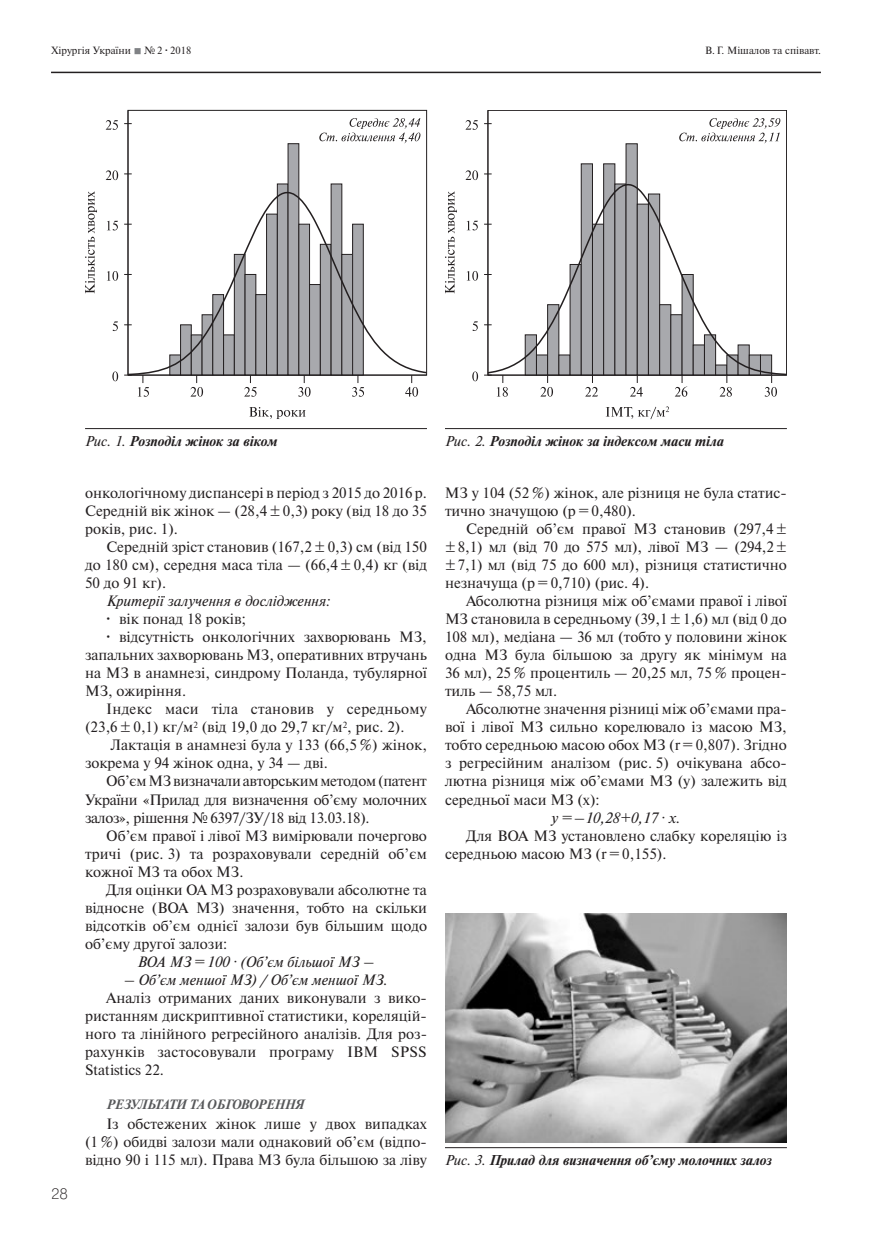
<style>
.page{position:relative;width:872px;height:1234px;background:#fff}
.page>*{position:absolute;margin:0;border:0;box-sizing:border-box;transform-origin:0 0}
.t1{font:15px/18px "Newton C";color:#231f20;text-align:justify}
.t2{font:15px "Newton C";letter-spacing:-.02em;color:#231f20}
.t3{font:italic 15px "Newton C";color:#231f20}
.t4{font:15px "Pragmatica Light C";color:#231f20}
.t5{font:italic 700 14.25px "Newton C";color:#231f20}
.t6{font:italic 700 13.5px "Newton C";letter-spacing:.125em;color:#57585a}
.t7{font:italic 700 13.5px "Newton C";letter-spacing:.16em;color:#57585a}
.t8{font:10.5px "Newton C";color:#231f20}
.s1{color:#808285}
.s2{font-weight:700}
.s3{font-weight:400}
</style>
<div class="page">
<hr style="left:51px;top:72px;width:770px;height:1px;background:#231f20">
<hr style="left:85px;top:428px;width:342px;height:1px;background:#231f20">
<hr style="left:445px;top:428px;width:342px;height:1px;background:#231f20">
<hr style="left:445px;top:1146px;width:342px;height:1px;background:#231f20">
<svg style="left:405px;top:376px;width:13px;height:20px"></svg>
<svg style="left:352px;top:376px;width:12px;height:20px"></svg>
<svg style="left:298px;top:376px;width:12px;height:20px"></svg>
<svg style="left:244px;top:376px;width:12px;height:20px"></svg>
<svg style="left:190px;top:376px;width:13px;height:20px"></svg>
<svg style="left:138px;top:376px;width:11px;height:20px"></svg>
<svg style="left:106px;top:120px;width:12px;height:10px"></svg>
<svg style="left:319px;top:118px;width:101px;height:25px"></svg>
<svg style="left:106px;top:170px;width:12px;height:10px"></svg>
<svg style="left:107px;top:221px;width:11px;height:9px"></svg>
<svg style="left:107px;top:271px;width:11px;height:10px"></svg>
<svg style="left:113px;top:321px;width:5px;height:10px"></svg>
<svg style="left:112px;top:371px;width:6px;height:10px"></svg>
<div style="left:288px;top:143px;width:11px;height:232px;background:#a8a9ad;border:1px solid #231f20"></div>
<svg style="left:126px;top:185px;width:301px;height:191px"></svg>
<div style="left:128px;top:110px;width:299px;height:265px;border:1px solid #231f20"></div>
<svg style="left:249px;top:407px;width:57px;height:12px"></svg>
<svg style="left:85px;top:191px;width:12px;height:102px"></svg>
<svg style="left:679px;top:118px;width:101px;height:25px"></svg>
<svg style="left:764px;top:376px;width:13px;height:20px"></svg>
<svg style="left:719px;top:376px;width:13px;height:20px"></svg>
<svg style="left:675px;top:376px;width:12px;height:20px"></svg>
<svg style="left:630px;top:376px;width:13px;height:20px"></svg>
<svg style="left:585px;top:376px;width:13px;height:20px"></svg>
<svg style="left:540px;top:376px;width:13px;height:20px"></svg>
<svg style="left:497px;top:376px;width:11px;height:20px"></svg>
<svg style="left:465px;top:120px;width:13px;height:10px"></svg>
<svg style="left:465px;top:170px;width:13px;height:10px"></svg>
<svg style="left:466px;top:220px;width:12px;height:10px"></svg>
<svg style="left:466px;top:271px;width:12px;height:9px"></svg>
<svg style="left:472px;top:321px;width:6px;height:10px"></svg>
<svg style="left:472px;top:371px;width:6px;height:10px"></svg>
<div style="left:581px;top:164px;width:11px;height:211px;background:#a8a9ad;border:1px solid #231f20"></div>
<div style="left:603px;top:164px;width:12px;height:211px;background:#a8a9ad;border:1px solid #231f20"></div>
<div style="left:626px;top:143px;width:11px;height:232px;background:#a8a9ad"></div>
<svg style="left:486px;top:180px;width:301px;height:196px"></svg>
<div style="left:487px;top:110px;width:300px;height:265px;border:1px solid #231f20"></div>
<svg style="left:445px;top:191px;width:12px;height:102px"></svg>
<svg style="left:605px;top:406px;width:64px;height:13px"></svg>
<img style="left:445px;top:913px;width:342px;height:228px">
<p class="t8" style="left:51px;top:45px;width:142px">Хірургія України <span class="s1">■</span> №2 <span class="s2">·</span> 2018</p>
<p class="t8" style="left:705px;top:45px;width:117px">В. Г. Мішалов та співавт.</p>
<p class="t5" style="left:85px;top:433px;width:194px"><span class="s3">Рис. 1.</span> Розподіл жінок за віком</p>
<p class="t5" style="left:445px;top:433px;width:281px"><span class="s3">Рис. 2.</span> Розподіл жінок за індексом маси тіла</p>
<p class="t4" style="left:51px;top:1184px;width:18px">28</p>
<p class="t1" style="left:85px;top:484px;width:343px">онкологічному диспансері в період з 2015 до 2016 р.<br>Середній вік жінок — (28,4 ± 0,3) року (від 18 до 35 років, рис. 1).</p>
<p class="t1" style="left:85px;top:538px;width:343px;text-indent:21px">Середній зріст становив (167,2 ± 0,3) см (від 150 до 180 см), середня маса тіла — (66,4 ± 0,4) кг (від 50 до 91 кг).</p>
<p class="t3" style="left:106px;top:593px;width:225px">Критерії залучення в дослідження:</p>
<p class="t1" style="left:106px;top:610px;width:141px"><span class="s2">·</span> вік понад 18 років;</p>
<p class="t1" style="left:106px;top:628px;width:322px"><span class="s2">·</span> відсутність онкологічних захворювань МЗ,</p>
<p class="t1" style="left:85px;top:646px;width:343px">запальних захворювань МЗ, оперативних втручань</p>
<p class="t1" style="left:85px;top:664px;width:343px">на МЗ в анамнезі, синдрому Поланда, тубулярної</p>
<p class="t1" style="left:85px;top:682px;width:103px">МЗ, ожиріння.</p>
<p class="t1" style="left:106px;top:700px;width:322px">Індекс маси тіла становив у середньому</p>
<p class="t1" style="left:85px;top:718px;width:321px">(23,6 ± 0,1) кг/м<sup>2</sup> (від 19,0 до 29,7 кг/м<sup>2</sup>, рис. 2).</p>
<p class="t1" style="left:111px;top:736px;width:318px">Лактація в анамнезі була у 133 (66,5 %) жінок,</p>
<p class="t1" style="left:85px;top:754px;width:244px">зокрема у 94 жінок одна, у 34 — дві.</p>
<p class="t2" style="left:106px;top:773px;width:322px">Об’єм МЗ визначали авторським методом (патент</p>
<p class="t2" style="left:85px;top:791px;width:343px">України «Прилад для визначення об’єму молочних</p>
<p class="t2" style="left:85px;top:809px;width:286px">залоз», рішення №6397/ЗУ/18 від 13.03.18).</p>
<p class="t1" style="left:106px;top:826px;width:322px">Об’єм правої і лівої МЗ вимірювали почергово</p>
<p class="t1" style="left:85px;top:844px;width:343px">тричі (рис. 3) та розраховували середній об’єм</p>
<p class="t1" style="left:85px;top:862px;width:160px">кожної МЗ та обох МЗ.</p>
<p class="t1" style="left:106px;top:880px;width:322px">Для оцінки ОА МЗ розраховували абсолютне та</p>
<p class="t1" style="left:85px;top:898px;width:343px">відносне (ВОА МЗ) значення, тобто на скільки</p>
<p class="t1" style="left:85px;top:916px;width:343px">відсотків об’єм однієї залози був більшим щодо</p>
<p class="t1" style="left:85px;top:934px;width:144px">об’єму другої залози:</p>
<p class="t3" style="left:138px;top:953px;width:238px">ВОА МЗ = 100 · (Oб’єм більшої МЗ –</p>
<p class="t3" style="left:124px;top:971px;width:265px">– Oб’єм меншої МЗ) / Oб’єм меншої МЗ.</p>
<p class="t1" style="left:85px;top:988px;width:343px;text-indent:21px">Аналіз отриманих даних виконували з вико&shy;ристанням дискриптивної статистики, кореляцій&shy;ного та лінійного регресійного аналізів. Для роз&shy;рахунків застосовували програму IBM SPSS Statistics 22.</p>
<p class="t6" style="left:106px;top:1096px;width:133px">Результати та о бгово</p>
<p class="t7" style="left:258px;top:1096px;width:46px">рення</p>
<p class="t1" style="left:85px;top:1114px;width:343px;text-indent:21px">Із обстежених жінок лише у двох випадках (1 %) обидві залози мали однаковий об’єм (відпо&shy;відно 90 і 115 мл). Права МЗ була більшою за ліву</p>
<p class="t1" style="left:445px;top:484px;width:343px">МЗ у 104 (52 %) жінок, але різниця не була статис&shy;тично значущою (р = 0,480).</p>
<p class="t1" style="left:445px;top:520px;width:343px;text-indent:21px">Середній об’єм правої МЗ становив (297,4 ± ± 8,1) мл (від 70 до 575 мл), лівої МЗ — (294,2 ± ± 7,1) мл (від 75 до 600 мл), різниця статистично незначуща (р = 0,710) (рис. 4).</p>
<p class="t1" style="left:445px;top:592px;width:343px;text-indent:21px">Абсолютна різниця між об’ємами правої і лівої МЗ становила в середньому (39,1 ± 1,6) мл (від 0 до 108 мл), медіана — 36 мл (тобто у половини жінок одна МЗ була більшою за другу як мінімум на 36 мл), 25 % процентиль — 20,25 мл, 75 % процен&shy;тиль — 58,75 мл.</p>
<p class="t1" style="left:445px;top:700px;width:343px;text-indent:21px">Абсолютне значення різниці між об’ємами пра&shy;вої і лівої МЗ сильно корелювало із масою МЗ, тобто середньою масою обох МЗ (r = 0,807). Згідно з регресійним аналізом (рис. 5) очікувана абсо&shy;лютна різниця між об’ємами МЗ (у) залежить від середньої маси МЗ (х):</p>
<p class="t3" style="left:551px;top:809px;width:130px">у = –10,28+0,17 · х.</p>
<p class="t1" style="left:445px;top:826px;width:343px;text-indent:21px">Для ВОА МЗ установлено слабку кореляцію із середньою масою МЗ (r = 0,155).</p>
<p class="t5" style="left:445px;top:1152px;width:328px"><span class="s3">Рис. 3.</span> Прилад для визначення об’єму молочних залоз</p>
</div>
